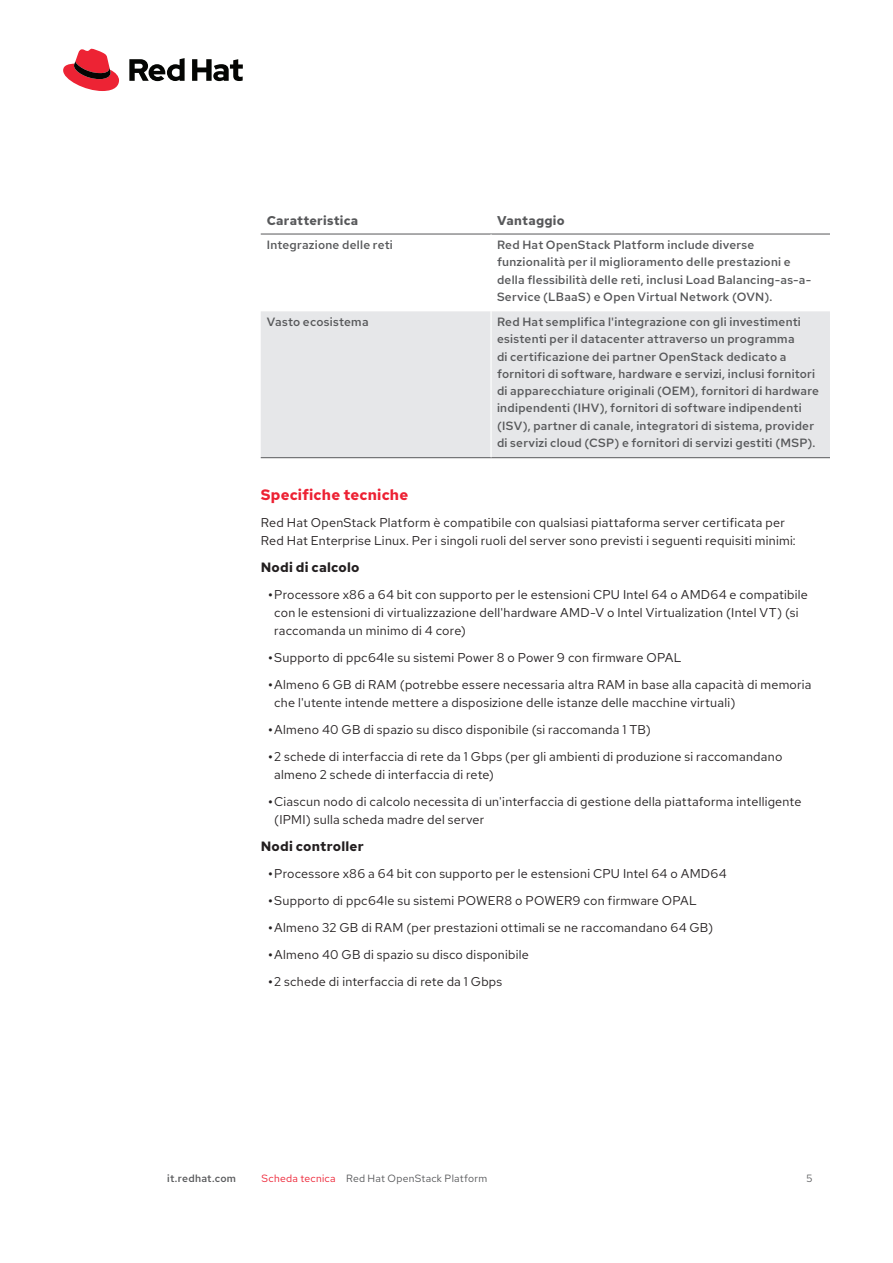
<style>
.page{position:relative;width:893px;height:1263px;background:#fff}
.page>*{position:absolute;margin:0;border:0;box-sizing:border-box;transform-origin:0 0}
.Main_-_Subhead_1{font:700 15px "Red Hat Text";letter-spacing:.01em;color:#ed2133}
.Main_-_Subhead_3{font:700 13.5px "Red Hat Text";letter-spacing:.015em;color:#231f20}
.Main_-_Body{font:12.75px/18px "Red Hat Text";letter-spacing:.015em;color:#231f20}
.Main_-_Table_Subhead{font:700 12.75px "Red Hat Text";letter-spacing:.02em;color:#57585a}
.Main_-_Table_Body__l{font:500 12px/17.2px "Red Hat Text";letter-spacing:.02em;color:#57585a}
.Footer_-_Running_Foo{font:10.5px "Red Hat Text";letter-spacing:.025em;color:#57585a}
.t1{font:500 10.5px "Red Hat Text";letter-spacing:.02em;color:#57585a}
.s1{font-weight:700}
.s2{color:#ed2133}
</style>
<div class="page">
<div style="left:261px;top:311px;width:569px;height:146px;background:#e6e7e9"></div>
<hr style="left:261px;top:234px;width:230px;height:1px;background:#57585a">
<hr style="left:491px;top:234px;width:339px;height:1px;background:#57585a">
<hr style="left:261px;top:457px;width:230px;height:1px;background:#57585a">
<hr style="left:491px;top:457px;width:339px;height:1px;background:#57585a">
<hr style="left:490px;top:234px;width:2px;height:77px;background:#fff">
<hr style="left:490px;top:311px;width:2px;height:146px;background:#fff">
<svg style="left:63px;top:49px;width:56px;height:42px"></svg>
<svg style="left:129px;top:58px;width:114px;height:23px"></svg>
<p class="Main_-_Table_Subhead" style="left:267px;top:212px;width:93px">Caratteristica</p>
<p class="Main_-_Table_Subhead" style="left:497px;top:212px;width:69px">Vantaggio</p>
<p class="Main_-_Table_Body__l" style="left:267px;top:236px;width:128px">Integrazione delle reti</p>
<p class="Main_-_Table_Body__l" style="left:497px;top:236px;width:316px">Red Hat OpenStack Platform include diverse funzionalità per il miglioramento delle prestazioni e della flessibilità delle reti, inclusi Load Balancing-as-a-Service (LBaaS) e Open Virtual Network (OVN).</p>
<p class="Main_-_Table_Body__l" style="left:267px;top:313px;width:103px">Vasto ecosistema</p>
<p class="Main_-_Table_Body__l" style="left:497px;top:313px;width:324px">Red Hat semplifica l'integrazione con gli investimenti esistenti per il datacenter attraverso un programma<br>di certificazione dei partner OpenStack dedicato a fornitori di software, hardware e servizi, inclusi fornitori di apparecchiature originali (OEM), fornitori di hardware indipendenti (IHV), fornitori di software indipendenti (ISV), partner di canale, integratori di sistema, provider di servizi cloud (CSP) e fornitori di servizi gestiti (MSP).</p>
<p class="Main_-_Subhead_1" style="left:261px;top:484px;width:149px">Specifiche tecniche</p>
<p class="Main_-_Body" style="left:261px;top:513px;width:536px">Red Hat OpenStack Platform è compatibile con qualsiasi piattaforma server certificata per<br>Red Hat Enterprise Linux. Per i singoli ruoli del server sono previsti i seguenti requisiti minimi:</p>
<p class="Main_-_Subhead_3" style="left:261px;top:558px;width:100px">Nodi di calcolo</p>
<p class="Main_-_Body" style="left:274px;top:585px;width:535px;text-indent:-6px"><span class="s1">•</span>Processore x86 a 64 bit con supporto per le estensioni CPU Intel 64 o AMD64 e compatibile con le estensioni di virtualizzazione dell'hardware AMD-V o Intel Virtualization (Intel VT) (si raccomanda un minimo di 4 core)</p>
<p class="Main_-_Body" style="left:268px;top:648px;width:415px"><span class="s1">•</span>Supporto di ppc64le su sistemi Power 8 o Power 9 con firmware OPAL</p>
<p class="Main_-_Body" style="left:274px;top:675px;width:539px;text-indent:-6px"><span class="s1">•</span>Almeno 6 GB di RAM (potrebbe essere necessaria altra RAM in base alla capacità di memoria che l'utente intende mettere a disposizione delle istanze delle macchine virtuali)</p>
<p class="Main_-_Body" style="left:268px;top:720px;width:384px"><span class="s1">•</span>Almeno 40 GB di spazio su disco disponibile (si raccomanda 1 TB)</p>
<p class="Main_-_Body" style="left:274px;top:747px;width:510px;text-indent:-6px"><span class="s1">•</span>2 schede di interfaccia di rete da 1 Gbps (per gli ambienti di produzione si raccomandano almeno 2 schede di interfaccia di rete)</p>
<p class="Main_-_Body" style="left:274px;top:792px;width:529px;text-indent:-6px"><span class="s1">•</span>Ciascun nodo di calcolo necessita di un'interfaccia di gestione della piattaforma intelligente (IPMI) sulla scheda madre del server</p>
<p class="Main_-_Subhead_3" style="left:261px;top:837px;width:105px">Nodi controller</p>
<p class="Main_-_Body" style="left:268px;top:864px;width:460px"><span class="s1">•</span>Processore x86 a 64 bit con supporto per le estensioni CPU Intel 64 o AMD64</p>
<p class="Main_-_Body" style="left:268px;top:891px;width:430px"><span class="s1">•</span>Supporto di ppc64le su sistemi POWER8 o POWER9 con firmware OPAL</p>
<p class="Main_-_Body" style="left:268px;top:918px;width:447px"><span class="s1">•</span>Almeno 32 GB di RAM (per prestazioni ottimali se ne raccomandano 64 GB)</p>
<p class="Main_-_Body" style="left:268px;top:945px;width:262px"><span class="s1">•</span>Almeno 40 GB di spazio su disco disponibile</p>
<p class="Main_-_Body" style="left:268px;top:972px;width:236px"><span class="s1">•</span>2 schede di interfaccia di rete da 1 Gbps</p>
<p class="t1" style="left:167px;top:1171px;width:70px">it.redhat.com</p>
<p class="Footer_-_Running_Foo" style="left:262px;top:1171px;width:227px"><span class="s2">Scheda tecnica</span> Red Hat OpenStack Platform</p>
<p class="Footer_-_Running_Foo" style="left:806px;top:1171px;width:7px">5</p>
</div>
